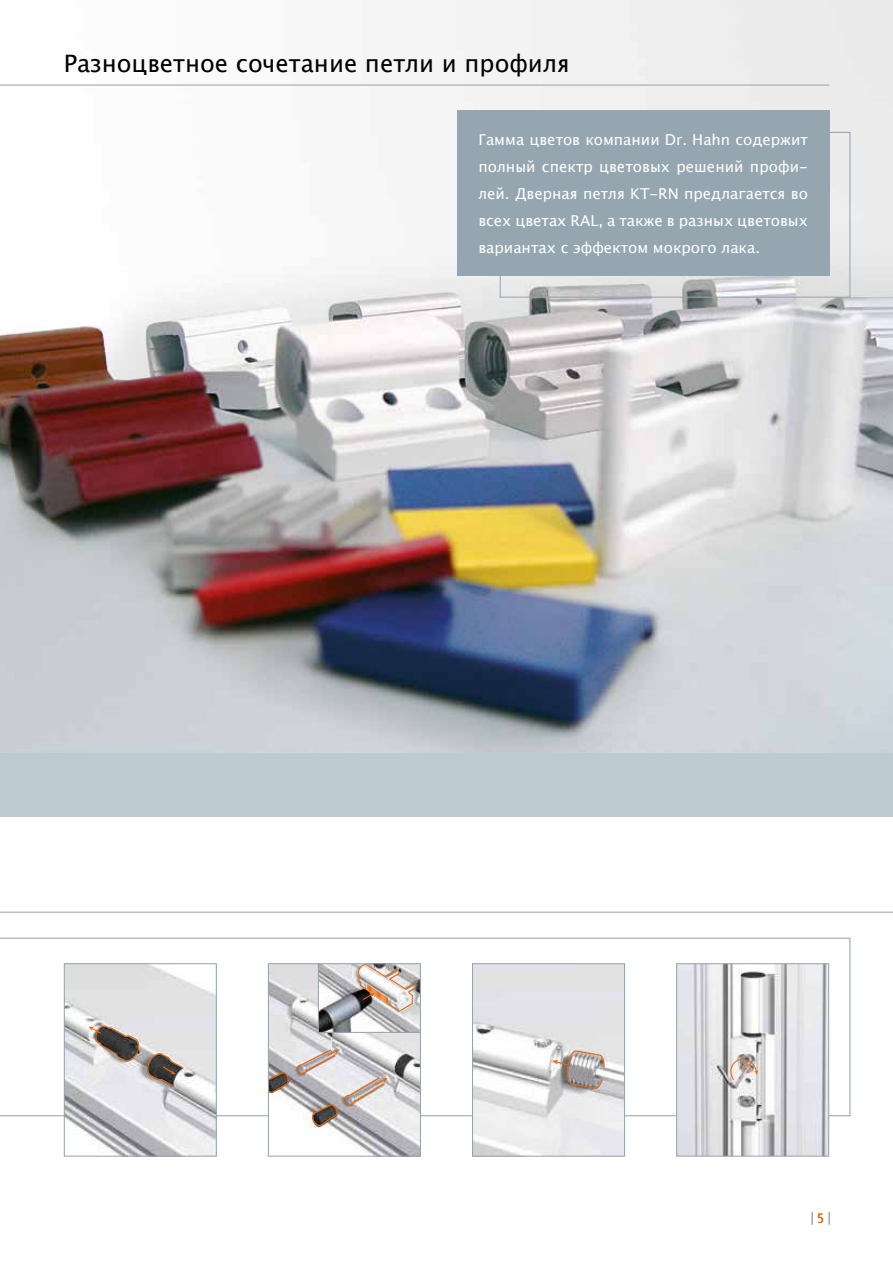
<style>
.page{position:relative;width:893px;height:1263px;background:#fff}
.page>*{position:absolute;margin:0;border:0;box-sizing:border-box;transform-origin:0 0}
.t1{font:24px "Lucida Grande";color:#000}
.t2{font:15px/27px "Lucida Grande";color:#fff;text-align:justify}
.t3{font:condensed 13.5px "Frutiger";color:#ec6502}
</style>
<div class="page">
<svg style="left:0;top:938px;width:850px;height:178px"></svg>
<div style="left:0;top:0;width:893px;height:816px;background:#bdcad1"></div>
<hr style="left:0;top:912px;width:893px;height:1px;background:#95a6b0">
<img style="left:0;top:0;width:893px;height:753px">
<img style="left:66px;top:965px;width:149px;height:190px">
<svg style="left:89px;top:1025px;width:95px;height:62px;background:#b6b0ae"></svg>
<div style="left:64px;top:963px;width:153px;height:194px;border:1px solid #95a6b0"></div>
<img style="left:474px;top:965px;width:149px;height:190px">
<svg style="left:552px;top:1050px;width:53px;height:39px;background:#b7ada8"></svg>
<div style="left:472px;top:963px;width:153px;height:194px;border:1px solid #95a6b0"></div>
<svg style="left:812px;top:1212px;width:1px;height:13px"></svg>
<svg style="left:829px;top:1212px;width:1px;height:13px"></svg>
<img style="left:678px;top:965px;width:149px;height:190px">
<svg style="left:730px;top:1059px;width:28px;height:21px"></svg>
<div style="left:676px;top:963px;width:153px;height:194px;border:1px solid #95a6b0"></div>
<hr style="left:0;top:85px;width:829px;height:1px;background:#95a6b0">
<div style="left:457px;top:111px;width:372px;height:165px;background:#95a6b0"></div>
<img style="left:270px;top:965px;width:149px;height:190px">
<svg style="left:270px;top:1048px;width:118px;height:79px"></svg>
<div style="left:268px;top:963px;width:153px;height:194px;border:1px solid #95a6b0"></div>
<img style="left:320px;top:965px;width:99px;height:66px">
<svg style="left:357px;top:965px;width:62px;height:47px"></svg>
<div style="left:318px;top:963px;width:103px;height:70px;border:1px solid #95a6b0"></div>
<h1 class="t1" style="left:64px;top:50px;width:507px">Разноцветное сочетание петли и профиля</h1>
<p class="t2" style="left:478px;top:127px;width:331px">Гамма цветов компании Dr. Hahn содержит полный спектр цветовых решений профи&shy;лей. Дверная петля KT-RN предлагается во всех цветах RAL, а также в разных цветовых вариантах с эффектом мокрого лака.</p>
<p class="t3" style="left:817px;top:1210px;width:8px">5</p>
</div>
